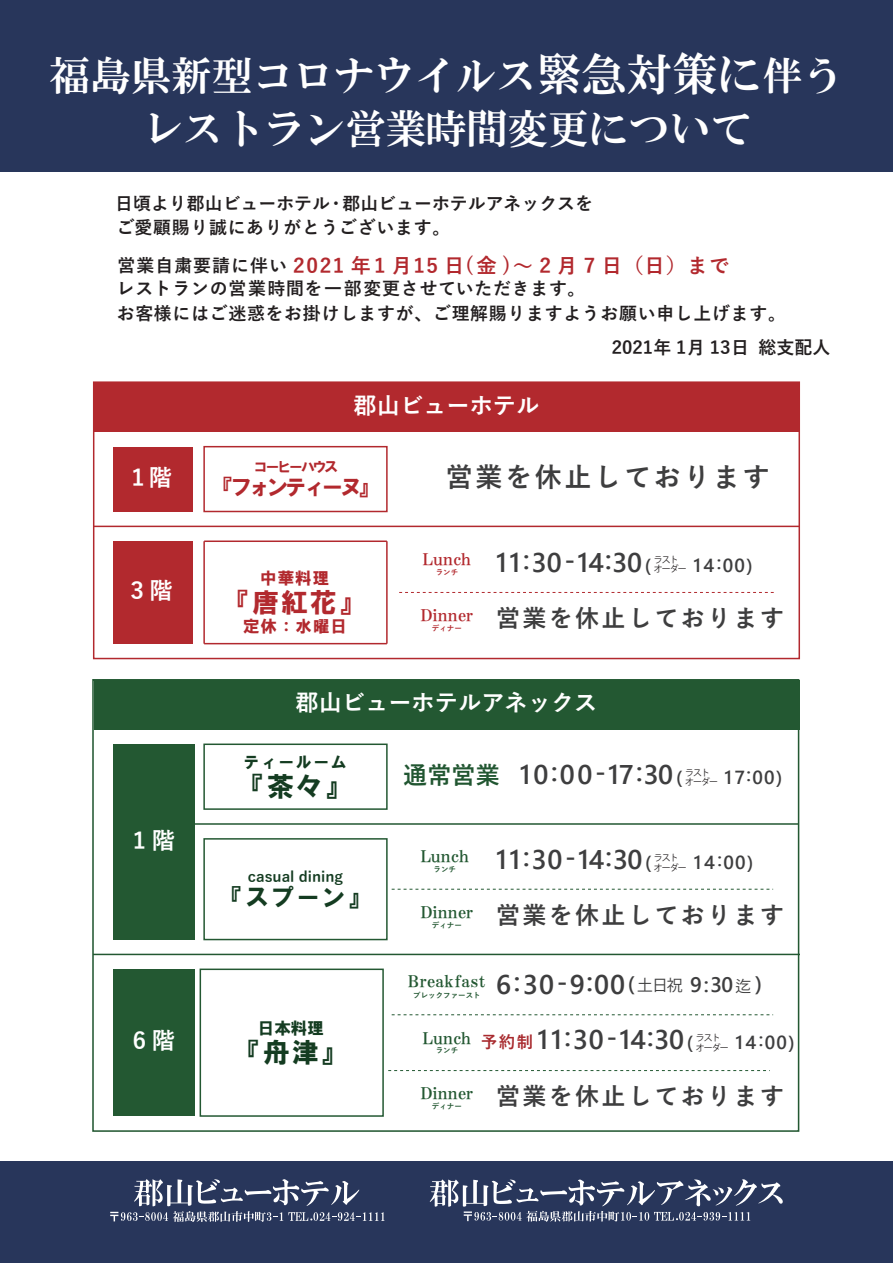
<style>
.page{position:relative;width:893px;height:1263px;background:#fff}
.page>*{position:absolute;margin:0;border:0;box-sizing:border-box;transform-origin:0 0}
.t1{font:40.65px/52.8px "HGS Mincho E";color:#fff;text-align:center}
.t2{font:600 27px "Segoe UI";letter-spacing:.01em;color:#3e3e3f}
.t3{font:700 27px "Yu Gothic";letter-spacing:.1em;color:#3e3e3f}
.t4{font:27px "HG Soei Kakugothic UB";color:#143c21}
.t5{font:27px "HG Soei Kakugothic UB";color:#b2292e}
.t6{font:24.15px "HG Soei Kakugothic UB";color:#143c21}
.t7{font:700 24px "Yu Gothic";letter-spacing:.1em;color:#3e3e3f}
.t8{font:700 24px "Yu Gothic";color:#215631}
.t9{font:700 23.25px "Yu Gothic";color:#fff}
.t10{font:22.2px "HG Soei Kakugothic UB";letter-spacing:-.18em;color:#b2292e}
.t11{font:700 20.25px "Yu Gothic";letter-spacing:.08em;color:#b2292e}
.t12{font:700 18px "Yu Gothic";color:#231f20}
.t13{font:700 17.85px/24.5px "Yu Gothic";letter-spacing:.04em;color:#231f20}
.t14{font:700 17.85px/24.5px "Yu Gothic";color:#231f20}
.t15{font:16.5px "HG Soei Kakugothic UB";letter-spacing:.06em;color:#b2292e}
.t16{font:16.5px "HG Soei Kakugothic UB";letter-spacing:.06em;color:#143c21}
.t17{font:700 16.5px "Yu Gothic";color:#a82a2e}
.t18{font:16.2px "HGS Mincho E";color:#235832;scale:1.11 1}
.t19{font:16.2px "HGS Mincho E";color:#b2292e;scale:1.11 1}
.t20{font:16.2px "HGS Mincho E";letter-spacing:.02em;color:#235832;scale:1.11 1}
.t21{font:700 14.7px "Yu Gothic";color:#143c21}
.t22{font:14.4px "HG Soei Kakugothic UB";letter-spacing:-.18em;color:#b2292e}
.t23{font:8.85px/9.6px "Koz Go Pr 6 N";letter-spacing:-.1em;color:#231f20}
.t24{font:700 7.5px "Yu Gothic";color:#235832}
.t25{font:700 7.5px "Yu Gothic";color:#b2292e}
.s1{font-size:45.15px}
.s2{font-size:17.85px;color:#231f20}
.s3{font-size:18.9px}
.s4{font-family:"Koz Go Pr 6 N";font-weight:400;font-size:18.9px}
.s5{font-size:21px}
.s6{font-family:"Koz Go Pr 6 N";font-weight:400;font-size:15.75px}
</style>
<div class="page">
<div style="left:0;top:0;width:893px;height:171px;background:#28365b"></div>
<div style="left:0;top:1162px;width:893px;height:101px;background:#28365b"></div>
<svg style="left:110px;top:1179px;width:275px;height:43px"></svg>
<svg style="left:430px;top:1179px;width:353px;height:43px"></svg>
<div style="left:94px;top:382px;width:705px;height:50px;background:#b2292e"></div>
<div style="left:93px;top:381px;width:707px;height:278px;border:2px solid #b2292e"></div>
<div style="left:113px;top:447px;width:80px;height:64px;background:#b2292e"></div>
<div style="left:203px;top:446px;width:185px;height:66px;border:2px solid #b2292e"></div>
<div style="left:113px;top:541px;width:80px;height:103px;background:#b2292e"></div>
<hr style="left:386px;top:541px;width:2px;height:103px;background:#b2292e">
<hr style="left:204px;top:540px;width:183px;height:2px;background:#b2292e">
<hr style="left:203px;top:541px;width:2px;height:103px;background:#b2292e">
<hr style="left:204px;top:643px;width:183px;height:1px;background:#b2292e">
<hr style="left:94px;top:526px;width:705px;height:1px;background:#b2292e">
<svg style="left:399px;top:592px;width:375px;height:1px"></svg>
<div style="left:203px;top:743px;width:185px;height:67px;border:2px solid #235832"></div>
<div style="left:203px;top:838px;width:185px;height:102px;border:2px solid #235832"></div>
<div style="left:200px;top:968px;width:184px;height:149px;border:2px solid #235832"></div>
<div style="left:94px;top:680px;width:706px;height:49px;background:#235832"></div>
<div style="left:92px;top:679px;width:707px;height:453px;border:2px solid #235832"></div>
<div style="left:113px;top:969px;width:82px;height:147px;background:#235832"></div>
<div style="left:113px;top:744px;width:82px;height:195px;background:#235832"></div>
<hr style="left:182px;top:823px;width:617px;height:2px;background:#235832">
<hr style="left:93px;top:954px;width:707px;height:1px;background:#235832">
<svg style="left:392px;top:1014px;width:381px;height:1px"></svg>
<svg style="left:388px;top:1070px;width:382px;height:1px"></svg>
<svg style="left:392px;top:889px;width:381px;height:1px"></svg>
<h1 class="t1" style="left:50px;top:48px;width:795px">福島県新型コロナウイルス<span class="s1">緊急対策に</span>伴うレストラン営業時間変更について</h1>
<p class="t14" style="left:115px;top:192px;width:479px">日頃より郡山ビューホテル・郡山ビューホテルアネックスをご愛顧賜り誠にありがとうございます。</p>
<p class="t11" style="left:117px;top:254px;width:613px"><span class="s2">営業自粛要請に伴い</span> 2021 年1 月15 日(金 )～ 2 月 7 日（日）まで</p>
<p class="t13" style="left:117px;top:277px;width:671px">レストランの営業時間を一部変更させていただきます。<br>お客様にはご迷惑をお掛けしますが、ご理解賜りますようお願い申し上げます。</p>
<p class="t9" style="left:132px;top:465px;width:42px">1階</p>
<p class="t9" style="left:130px;top:577px;width:44px">3 階</p>
<p class="t9" style="left:133px;top:827px;width:44px">1 階</p>
<p class="t9" style="left:133px;top:1028px;width:44px">6 階</p>
<p class="t9" style="left:354px;top:392px;width:187px">郡山ビューホテル</p>
<p class="t12" style="left:612px;top:337px;width:220px">2021年 1月 13日総支配人</p>
<p class="t22" style="left:254px;top:460px;width:86px">コーヒーハウス</p>
<p class="t10" style="left:212px;top:476px;width:169px">『フォンティーヌ』</p>
<p class="t15" style="left:260px;top:569px;width:70px">中華料理</p>
<p class="t5" style="left:224px;top:589px;width:143px">『唐紅花』</p>
<p class="t15" style="left:243px;top:617px;width:105px">定休：水曜日</p>
<p class="t3" style="left:446px;top:462px;width:325px">営業を休止しております</p>
<p class="t19" style="left:423px;top:551px;width:45px">Lunch</p>
<p class="t25" style="left:436px;top:568px;width:24px">ランチ</p>
<p class="t19" style="left:421px;top:607px;width:49px">Dinner</p>
<p class="t25" style="left:432px;top:624px;width:31px">ディナー</p>
<p class="t2" style="left:496px;top:537px;width:258px">11:30-14:30<span class="s3">(</span><span class="s4">　　</span><span class="s3">14:00)</span></p>
<p class="t23" style="left:654px;top:555px;width:34px">ラストオーダー</p>
<p class="t7" style="left:496px;top:605px;width:289px">営業を休止しております</p>
<p class="t9" style="left:295px;top:689px;width:303px">郡山ビューホテルアネックス</p>
<p class="t16" style="left:243px;top:754px;width:105px">ティールーム</p>
<p class="t4" style="left:239px;top:773px;width:114px">『茶々』</p>
<p class="t21" style="left:248px;top:868px;width:97px">casual dining</p>
<p class="t6" style="left:219px;top:885px;width:154px">『スプーン』</p>
<p class="t16" style="left:258px;top:1020px;width:67px">日本料理</p>
<p class="t4" style="left:234px;top:1038px;width:114px">『舟津』</p>
<p class="t8" style="left:403px;top:762px;width:98px">通常営業</p>
<p class="t2" style="left:520px;top:749px;width:264px">10:00-17:30<span class="s3">(</span><span class="s4">　　</span><span class="s3">17:00)</span></p>
<p class="t23" style="left:685px;top:768px;width:34px">ラストオーダー</p>
<p class="t18" style="left:421px;top:848px;width:45px">Lunch</p>
<p class="t24" style="left:433px;top:865px;width:24px">ランチ</p>
<p class="t18" style="left:421px;top:904px;width:49px">Dinner</p>
<p class="t24" style="left:432px;top:921px;width:31px">ディナー</p>
<p class="t2" style="left:496px;top:833px;width:259px">11:30-14:30<span class="s3">(</span><span class="s4">　　</span><span class="s3">14:00)</span></p>
<p class="t23" style="left:654px;top:853px;width:34px">ラストオーダー</p>
<p class="t7" style="left:496px;top:901px;width:289px">営業を休止しております</p>
<p class="t20" style="left:408px;top:973px;width:71px">Breakfast</p>
<p class="t24" style="left:413px;top:990px;width:69px">ブレックファースト</p>
<p class="t2" style="left:496px;top:958px;width:268px">6:30-9:00<span class="s5">(</span><span class="s6">土日祝</span> <span class="s5">9:30</span><span class="s6">迄</span> <span class="s5">)</span></p>
<p class="t18" style="left:423px;top:1029px;width:45px">Lunch</p>
<p class="t24" style="left:436px;top:1046px;width:24px">ランチ</p>
<p class="t2" style="left:537px;top:1014px;width:259px">11:30-14:30<span class="s3">(</span><span class="s4">　　</span><span class="s3">14:00)</span></p>
<p class="t17" style="left:481px;top:1032px;width:54px">予約制</p>
<p class="t23" style="left:696px;top:1033px;width:34px">ラストオーダー</p>
<p class="t18" style="left:421px;top:1085px;width:49px">Dinner</p>
<p class="t24" style="left:432px;top:1102px;width:31px">ディナー</p>
<p class="t7" style="left:496px;top:1083px;width:289px">営業を休止しております</p>
</div>
